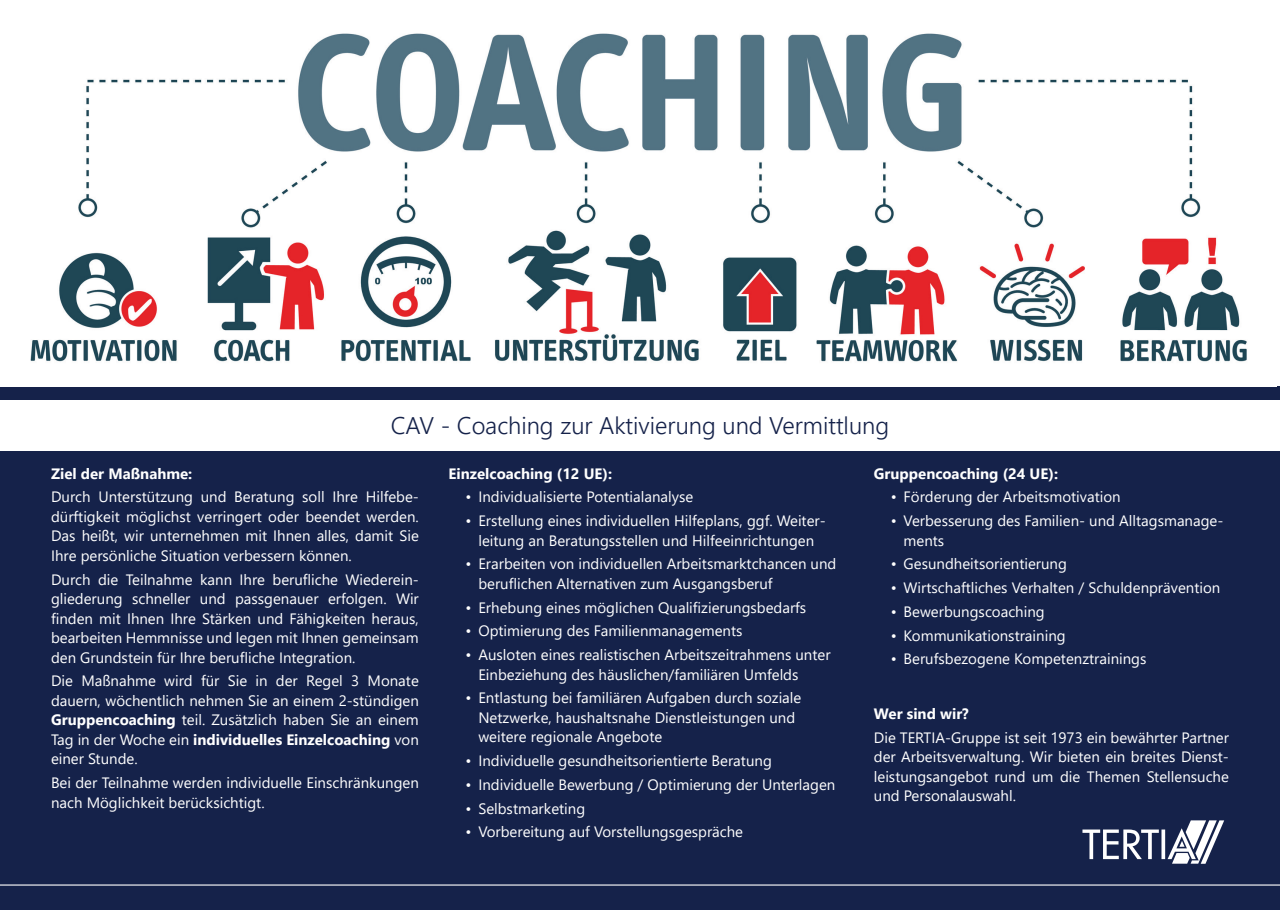
<style>
.page{position:relative;width:1280px;height:910px;background:#fff}
.page>*{position:absolute;margin:0;border:0;box-sizing:border-box;transform-origin:0 0}
.t1{font:300 24px "Segoe UI";color:#15224a}
.t2{font:15px/19.5px "Segoe UI";color:#fff}
.t3{font:700 15px "Segoe UI";color:#fff}
.s1{font-weight:700}
</style>
<div class="page">
<div style="left:0;top:387px;width:1280px;height:523px;background:#15224a"></div>
<hr style="left:0;top:884px;width:1280px;height:2px;background:#fff">
<svg style="left:1082px;top:820px;width:142px;height:44px"></svg>
<img style="left:30px;top:33px;width:1217px;height:329px">
<div style="left:0;top:400px;width:1280px;height:51px;background:#fff"></div>
<h1 class="t1" style="left:391px;top:403px;width:500px">CAV - Coaching zur Aktivierung und Vermittlung</h1>
<p class="t3" style="left:51px;top:459px;width:143px">Ziel der Maßnahme:</p>
<p class="t2" style="left:51px;top:486px;width:369px;text-align:justify">Durch Unterstützung und Beratung soll Ihre Hilfebe&shy;dürftigkeit möglichst verringert oder beendet werden.<br>Das heißt, wir unternehmen mit Ihnen alles, damit Sie Ihre persönliche Situation verbessern können.</p>
<p class="t2" style="left:51px;top:568px;width:369px;text-align:justify">Durch die Teilnahme kann Ihre berufliche Wiederein&shy;gliederung schneller und passgenauer erfolgen. Wir finden mit Ihnen Ihre Stärken und Fähigkeiten heraus, bearbeiten Hemmnisse und legen mit Ihnen gemeinsam den Grundstein für Ihre berufliche Integration.</p>
<p class="t2" style="left:51px;top:670px;width:369px;text-align:justify">Die Maßnahme wird für Sie in der Regel 3 Monate dauern, wöchentlich nehmen Sie an einem 2-stündigen <span class="s1">Gruppencoaching</span> teil. Zusätzlich haben Sie an einem Tag in der Woche ein <span class="s1">individuelles Einzelcoaching</span> von einer Stunde.</p>
<p class="t2" style="left:51px;top:772px;width:369px">Bei der Teilnahme werden individuelle Einschränkungen nach Möglichkeit berücksichtigt.</p>
<p class="t3" style="left:449px;top:459px;width:165px">Einzelcoaching (12 UE):</p>
<p class="t2" style="left:466px;top:486px;width:229px">• Individualisierte Potentialanalyse</p>
<p class="t2" style="left:466px;top:510px;width:362px;text-align:center">• Erstellung eines individuellen Hilfeplans, ggf. Weiter&shy;leitung an Beratungsstellen und Hilfeeinrichtungen</p>
<p class="t2" style="left:478px;top:553px;width:360px;text-indent:-13px">• Erarbeiten von individuellen Arbeitsmarktchancen und beruflichen Alternativen zum Ausgangsberuf</p>
<p class="t2" style="left:466px;top:596px;width:342px">• Erhebung eines möglichen Qualifizierungsbedarfs</p>
<p class="t2" style="left:466px;top:620px;width:278px">• Optimierung des Familienmanagements</p>
<p class="t2" style="left:478px;top:644px;width:354px;text-indent:-13px">• Ausloten eines realistischen Arbeitszeitrahmens unter<br>Einbeziehung des häuslichen/familiären Umfelds</p>
<p class="t2" style="left:478px;top:687px;width:324px;text-indent:-13px">• Entlastung bei familiären Aufgaben durch soziale<br>Netzwerke, haushaltsnahe Dienstleistungen und weitere regionale Angebote</p>
<p class="t2" style="left:466px;top:750px;width:308px">• Individuelle gesundheitsorientierte Beratung</p>
<p class="t2" style="left:466px;top:773px;width:371px">• Individuelle Bewerbung / Optimierung der Unterlagen</p>
<p class="t2" style="left:466px;top:797px;width:121px">• Selbstmarketing</p>
<p class="t2" style="left:466px;top:821px;width:279px">• Vorbereitung auf Vorstellungsgespräche</p>
<p class="t3" style="left:874px;top:459px;width:186px">Gruppencoaching (24 UE):</p>
<p class="t2" style="left:891px;top:486px;width:231px">• Förderung der Arbeitsmotivation</p>
<p class="t2" style="left:904px;top:510px;width:321px;text-indent:-13px">• Verbesserung des Familien- und Alltagsmanage&shy;ments</p>
<p class="t2" style="left:891px;top:553px;width:178px">• Gesundheitsorientierung</p>
<p class="t2" style="left:891px;top:577px;width:331px">• Wirtschaftliches Verhalten / Schuldenprävention</p>
<p class="t2" style="left:891px;top:600px;width:155px">• Bewerbungscoaching</p>
<p class="t2" style="left:891px;top:624px;width:176px">• Kommunikationstraining</p>
<p class="t2" style="left:891px;top:648px;width:257px">• Berufsbezogene Kompetenztrainings</p>
<p class="t3" style="left:874px;top:699px;width:97px">Wer sind wir?</p>
<p class="t2" style="left:874px;top:726px;width:357px;text-align:justify">Die TERTIA-Gruppe ist seit 1973 ein bewährter Partner der Arbeitsverwaltung. Wir bieten ein breites Dienst&shy;leistungsangebot rund um die Themen Stellensuche und Personalauswahl.</p>
</div>
